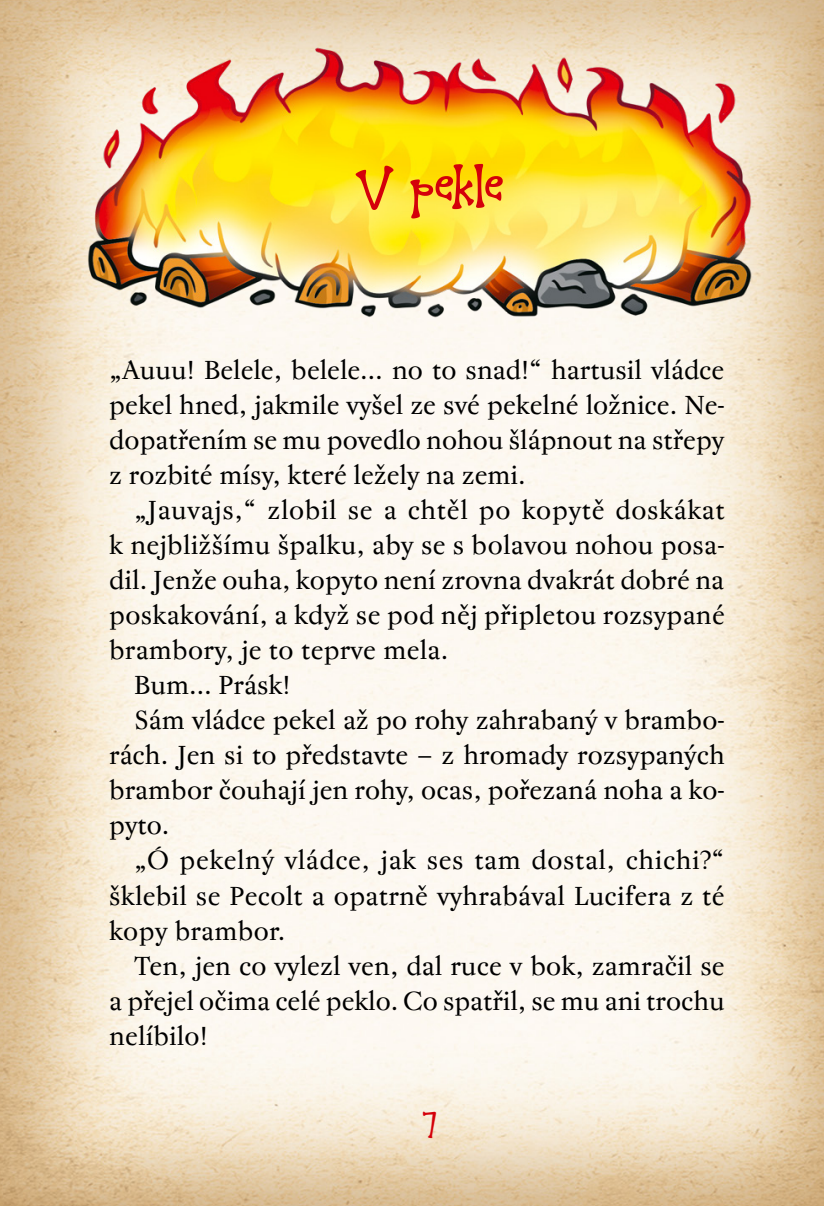
<style>
.page{position:relative;width:824px;height:1206px;background:#fff}
.page>*{position:absolute;margin:0;border:0;box-sizing:border-box;transform-origin:0 0}
.t1{font:52.5px "KG Melonheadz";letter-spacing:-.025em;color:#d4000a}
.t2{font:31.5px "KG Melonheadz";color:#d4000a}
.t3{font:26.25px/35px "Regent Pro";letter-spacing:.005em;color:#000;text-align:justify}
.t4{font:26.25px "Regent Pro";letter-spacing:.025em;color:#000}
</style>
<div class="page">
<img style="left:0;top:0;width:823px;height:1205px">
<img style="left:60px;top:30px;width:713px;height:292px">
<h1 class="t1" style="left:355px;top:149px;width:151px">V pekle</h1>
<p class="t3" style="left:109px;top:353px;width:617px">„Auuu! Belele, belele… no to snad!“ hartusil vládce pekel hned, jakmile vyšel ze své pekelné ložnice. Ne&shy;dopatřením se mu povedlo nohou šlápnout na střepy z rozbité mísy, které ležely na zemi.</p>
<p class="t4" style="left:134px;top:495px;width:592px">„Jauvajs,“ zlobil se a chtěl po kopytě doskákat</p>
<p class="t3" style="left:109px;top:528px;width:617px">k nejbližšímu špalku, aby se s bolavou nohou posa-</p>
<p class="t3" style="left:109px;top:563px;width:616px">dil. Jenže ouha, kopyto není zrovna dvakrát dobré na</p>
<p class="t3" style="left:109px;top:598px;width:617px">poskakování, a když se pod něj připletou rozsypané</p>
<p class="t3" style="left:109px;top:633px;width:340px">brambory, je to teprve mela.</p>
<p class="t3" style="left:134px;top:668px;width:158px">Bum… Prásk!</p>
<p class="t3" style="left:134px;top:703px;width:592px">Sám vládce pekel až po rohy zahrabaný v brambo-</p>
<p class="t3" style="left:109px;top:738px;width:617px">rách. Jen si to představte – z hromady rozsypaných</p>
<p class="t3" style="left:109px;top:773px;width:617px">brambor čouhají jen rohy, ocas, pořezaná noha a ko-</p>
<p class="t3" style="left:109px;top:808px;width:62px">pyto.</p>
<p class="t3" style="left:134px;top:843px;width:591px">„Ó pekelný vládce, jak ses tam dostal, chichi?“</p>
<p class="t3" style="left:109px;top:878px;width:617px">šklebil se Pecolt a opatrně vyhrabával Lucifera z té</p>
<p class="t3" style="left:109px;top:913px;width:178px">kopy brambor.</p>
<p class="t3" style="left:134px;top:948px;width:592px">Ten, jen co vylezl ven, dal ruce v bok, zamračil se</p>
<p class="t3" style="left:109px;top:983px;width:617px">a přejel očima celé peklo. Co spatřil, se mu ani trochu</p>
<p class="t3" style="left:109px;top:1018px;width:100px">nelíbilo!</p>
<p class="t2" style="left:422px;top:1101px;width:15px">7</p>
</div>
